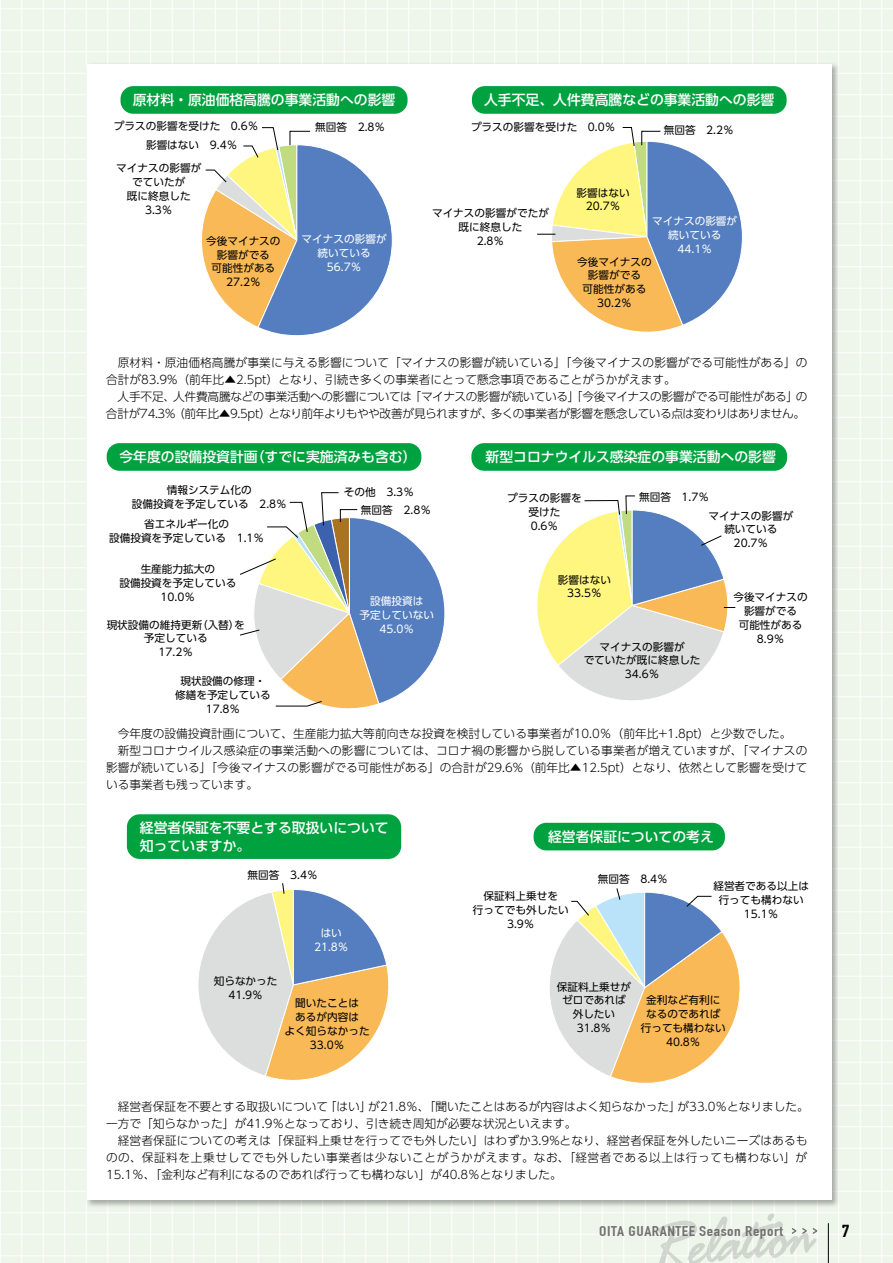
<style>
.page{position:relative;width:893px;height:1263px;background:#fff}
.page>*{position:absolute;margin:0;border:0;box-sizing:border-box;transform-origin:0 0}
.t1{font:700 16.95px "DIN Condensed";color:#000;scale:1.25 1}
.t2{font:500 13.8px/18.1px "UD Shin Go Pro";color:#fff}
.t3{font:700 13.8px "DIN Condensed";letter-spacing:.03em;color:#727171;scale:1.25 1}
.t4{font:300 11.7px/17px "UD Shin Go Pro";color:#000}
.t5{font:300 11.7px/17px "UD Shin Go Pro";letter-spacing:-.03em;color:#000;text-align:right}
.t6{font:10.65px/13.8px "UD Shin Go Pro";color:#000;text-align:center}
.t7{font:10.65px/13.8px "UD Shin Go Pro";color:#fff;text-align:center}
</style>
<div class="page">
<div style="left:0;top:0;width:893px;height:1263px;background:linear-gradient(to right,#f0f7ee,#f0f7ee)"></div>
<img style="left:83px;top:60px;width:758px;height:1149px">
<div style="left:87px;top:64px;width:745px;height:1136px;background:#fff"></div>
<div style="left:121px;top:86px;width:287px;height:28px;background:#00a23f;border-radius:13px"></div>
<div style="left:472px;top:86px;width:315px;height:28px;background:#00a23f;border-radius:13px"></div>
<div style="left:127px;top:814px;width:274px;height:45px;background:#00a23f;border-radius:13px"></div>
<div style="left:534px;top:823px;width:191px;height:27px;background:#00a23f;border-radius:13px"></div>
<svg style="left:201px;top:127px;width:192px;height:209px"></svg>
<svg style="left:537px;top:127px;width:206px;height:205px"></svg>
<div style="left:107px;top:443px;width:314px;height:28px;background:#00a23f;border-radius:13px"></div>
<div style="left:471px;top:443px;width:316px;height:28px;background:#00a23f;border-radius:13px"></div>
<svg style="left:240px;top:492px;width:205px;height:217px"></svg>
<svg style="left:537px;top:495px;width:198px;height:206px"></svg>
<svg style="left:198px;top:883px;width:191px;height:198px"></svg>
<svg style="left:550px;top:888px;width:190px;height:196px"></svg>
<svg style="left:658px;top:1214px;width:159px;height:49px;background:#e4ebe2"></svg>
<hr style="left:828px;top:1223px;width:1px;height:40px;background:#000">
<p class="t2" style="left:133px;top:90px;width:264px">原材料・原油価格高騰の事業活動への影響</p>
<p class="t2" style="left:484px;top:90px;width:292px">人手不足、人件費高騰などの事業活動への影響</p>
<p class="t6" style="left:114px;top:119px;width:146px">プラスの影響を受けた　0.6％</p>
<p class="t6" style="left:315px;top:119px;width:72px">無回答　2.8％</p>
<p class="t6" style="left:146px;top:138px;width:93px">影響はない　9.4％</p>
<p class="t6" style="left:116px;top:161px;width:87px">マイナスの影響がでていたが<br>既に終息した<br>3.3％</p>
<p class="t6" style="left:206px;top:233px;width:76px">今後マイナスの影響がでる<br>可能性がある<br>27.2％</p>
<p class="t7" style="left:302px;top:232px;width:87px">マイナスの影響が続いている<br>56.7％</p>
<p class="t6" style="left:471px;top:120px;width:146px">プラスの影響を受けた　0.0％</p>
<p class="t6" style="left:664px;top:123px;width:72px">無回答　2.2％</p>
<p class="t6" style="left:432px;top:206px;width:118px">マイナスの影響がでたが既に終息した<br>2.8％</p>
<p class="t6" style="left:577px;top:185px;width:55px">影響はない<br>20.7％</p>
<p class="t7" style="left:652px;top:214px;width:87px">マイナスの影響が続いている<br>44.1％</p>
<p class="t6" style="left:577px;top:254px;width:76px">今後マイナスの影響がでる<br>可能性がある<br>30.2％</p>
<p class="t4" style="left:106px;top:353px;width:703px">　原材料・原油価格高騰が事業に与える影響について「マイナスの影響が続いている」「今後マイナスの影響がでる可能性がある」の合計が83.9%（前年比▲2.5pt）となり、引続き多くの事業者にとって懸念事項であることがうかがえます。</p>
<p class="t5" style="left:106px;top:387px;width:703px">人手不足、人件費高騰などの事業活動への影響については「マイナスの影響が続いている」「今後マイナスの影響がでる可能性がある」の合計が74.3%（前年比▲9.5pt）となり前年よりもやや改善が見られますが、多くの事業者が影響を懸念している点は変わりはありません。</p>
<p class="t2" style="left:119px;top:447px;width:299px">今年度の設備投資計画（すでに実施済みも含む）</p>
<p class="t2" style="left:486px;top:447px;width:292px">新型コロナウイルス感染症の事業活動への影響</p>
<p class="t6" style="left:167px;top:483px;width:87px">情報システム化の</p>
<p class="t6" style="left:344px;top:485px;width:72px">その他　3.3％</p>
<p class="t6" style="left:144px;top:494px;width:144px;line-height:19.8px;text-align:left;text-indent:-12px">設備投資を予定している　2.8％省エネルギー化の</p>
<p class="t6" style="left:109px;top:530px;width:157px">設備投資を予定している　1.1％</p>
<p class="t6" style="left:119px;top:562px;width:118px">生産能力拡大の<br>設備投資を予定している<br>10.0％</p>
<p class="t6" style="left:107px;top:617px;width:140px">現状設備の維持更新（入替）を予定している<br>17.2％</p>
<p class="t6" style="left:175px;top:674px;width:97px">現状設備の修理・修繕を予定している<br>17.8％</p>
<p class="t6" style="left:361px;top:503px;width:72px">無回答　2.8％</p>
<p class="t7" style="left:360px;top:594px;width:76px">設備投資は<br>予定していない<br>45.0％</p>
<p class="t6" style="left:507px;top:491px;width:76px">プラスの影響を</p>
<p class="t6" style="left:639px;top:489px;width:72px">無回答　1.7％</p>
<p class="t6" style="left:529px;top:505px;width:33px;text-align:left">受けた<br>0.6％</p>
<p class="t6" style="left:708px;top:508px;width:87px">マイナスの影響が続いている<br>20.7％</p>
<p class="t6" style="left:558px;top:572px;width:55px">影響はない<br>33.5％</p>
<p class="t6" style="left:584px;top:639px;width:118px">マイナスの影響が<br>でていたが既に終息した<br>34.6％</p>
<p class="t6" style="left:733px;top:590px;width:76px">今後マイナスの影響がでる<br>可能性がある<br>8.9％</p>
<p class="t4" style="left:106px;top:725px;width:703px">　今年度の設備投資計画について、生産能力拡大等前向きな投資を検討している事業者が10.0％（前年比+1.8pt）と少数でした。<br>　新型コロナウイルス感染症の事業活動への影響については、コロナ禍の影響から脱している事業者が増えていますが、「マイナスの影響が続いている」「今後マイナスの影響がでる可能性がある」の合計が29.6%（前年比▲12.5pt）となり、依然として影響を受けている事業者も残っています。</p>
<p class="t2" style="left:140px;top:819px;width:250px">経営者保証を不要とする取扱いについて知っていますか。</p>
<p class="t2" style="left:548px;top:827px;width:167px">経営者保証についての考え</p>
<p class="t6" style="left:248px;top:868px;width:72px">無回答　3.4％</p>
<p class="t7" style="left:314px;top:926px;width:36px">はい<br>21.8％</p>
<p class="t6" style="left:473px;top:889px;width:97px">保証料上乗せを<br>行ってでも外したい<br>3.9％</p>
<p class="t6" style="left:598px;top:872px;width:72px">無回答　8.4％</p>
<p class="t6" style="left:713px;top:879px;width:97px">経営者である以上は行っても構わない<br>15.1％</p>
<p class="t6" style="left:214px;top:973px;width:65px">知らなかった<br>41.9％</p>
<p class="t6" style="left:285px;top:996px;width:87px">聞いたことは<br>あるが内容は<br>よく知らなかった<br>33.0％</p>
<p class="t6" style="left:557px;top:979px;width:76px">保証料上乗せがゼロであれば外したい<br>31.8％</p>
<p class="t6" style="left:641px;top:993px;width:87px">金利など有利になるのであれば行っても構わない<br>40.8％</p>
<p class="t4" style="left:106px;top:1098px;width:704px">　経営者保証を不要とする取扱いについて「はい」が21.8％、「聞いたことはあるが内容はよく知らなかった」が33.0％となりました。一方で「知らなかった」が41.9％となっており、引き続き周知が必要な状況といえます。<br>　経営者保証についての考えは「保証料上乗せを行ってでも外したい」はわずか3.9%となり、経営者保証を外したいニーズはあるものの、保証料を上乗せしてでも外したい事業者は少ないことがうかがえます。なお、「経営者である以上は行っても構わない」が15.1％、「金利など有利になるのであれば行っても構わない」が40.8％となりました。</p>
<p class="t3" style="left:599px;top:1223px;width:149px">OITA GUARANTEE Season Report</p>
<h1 class="t1" style="left:842px;top:1221px;width:8px">7</h1>
</div>
